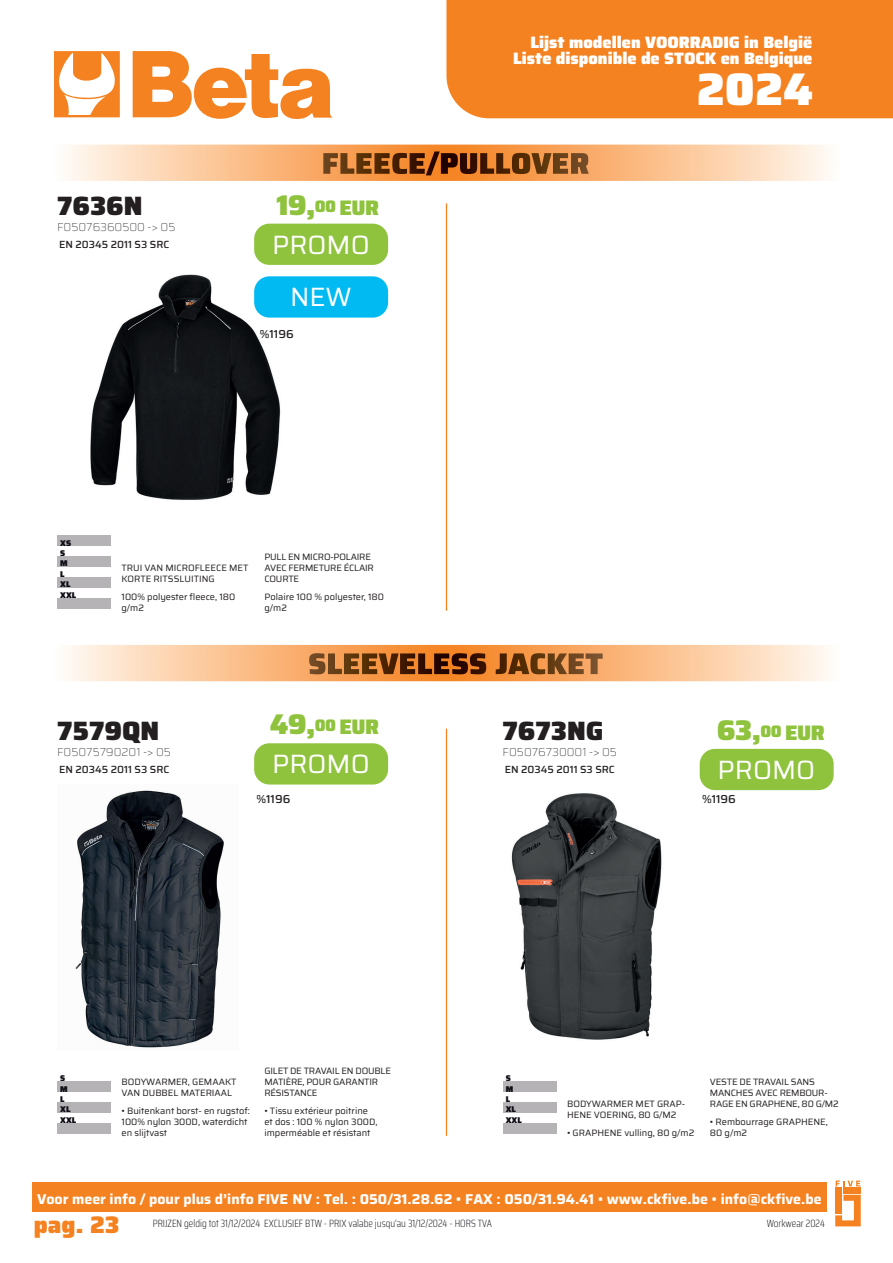
<style>
.page{position:relative;width:893px;height:1263px;background:#fff}
.page>*{position:absolute;margin:0;border:0;box-sizing:border-box;transform-origin:0 0}
.t1{font:900 45.75px "Saira";color:#fff}
.t2{font:900 28.5px "Saira";color:#8fc33e}
.t3{font:26.55px "Saira";color:#fff}
.t4{font:900 26.55px "Saira";color:#231f20}
.t5{font:900 24px "Saira";color:#f58220}
.t6{font:900 16.5px/16.5px "Saira";color:#fff;text-align:right}
.t7{font:700 14.25px "Saira";color:#fff}
.t8{font:100 11.55px "Saira";color:#231f20}
.t9{font:500 11.55px "Saira";color:#231f20}
.t10{font:200 10.5px "Saira Condensed";color:#0e0c14}
.t11{font:500 10.35px "Saira";color:#231f20}
.t12{font:9.3px/11.1px "Saira";color:#231f20}
.t13{font:9.3px/11.1px "Saira";letter-spacing:-.02em;color:#231f20}
.t14{font:900 8.25px/10.4px "Saira";color:#0e0c14}
.s1{font-size:16.65px}
.s2{font-size:21px}
</style>
<div class="page">
<div style="left:446px;top:0;width:447px;height:118px;background:#f58220"></div>
<svg style="left:54px;top:51px;width:66px;height:66px"></svg>
<svg style="left:133px;top:51px;width:200px;height:68px"></svg>
<div style="left:32px;top:1182px;width:794px;height:30px;background:#f58220"></div>
<div style="left:835px;top:1187px;width:7px;height:27px;background:#f58220"></div>
<div style="left:843px;top:1187px;width:18px;height:6px;background:#f58220"></div>
<svg style="left:835px;top:1195px;width:26px;height:31px"></svg>
<svg style="left:836px;top:1180px;width:24px;height:6px"></svg>
<img style="left:90px;top:259px;width:191px;height:241px">
<img style="left:75px;top:790px;width:149px;height:258px">
<svg style="left:67px;top:145px;width:761px;height:36px;background:#fbc698"></svg>
<img style="left:323px;top:151px;width:266px;height:24px">
<svg style="left:67px;top:645px;width:761px;height:36px;background:#fbc596"></svg>
<img style="left:309px;top:653px;width:294px;height:21px">
<div style="left:57px;top:577px;width:54px;height:11px;background:#b6b3b6"></div>
<div style="left:57px;top:1103px;width:54px;height:10px;background:#b6b3b6"></div>
<div style="left:57px;top:598px;width:54px;height:10px;background:#b6b3b6"></div>
<div style="left:57px;top:1123px;width:54px;height:10px;background:#b6b3b6"></div>
<div style="left:57px;top:536px;width:54px;height:10px;background:#b6b3b6"></div>
<div style="left:57px;top:557px;width:54px;height:10px;background:#b6b3b6"></div>
<div style="left:57px;top:1082px;width:54px;height:10px;background:#b6b3b6"></div>
<div style="left:254px;top:224px;width:134px;height:41px;background:#8fc33e;border-radius:15px"></div>
<div style="left:254px;top:743px;width:134px;height:41px;background:#8fc33e;border-radius:15px"></div>
<img style="left:511px;top:793px;width:151px;height:247px">
<div style="left:503px;top:1103px;width:53px;height:10px;background:#b6b3b6"></div>
<div style="left:503px;top:1123px;width:53px;height:10px;background:#b6b3b6"></div>
<div style="left:503px;top:1082px;width:53px;height:10px;background:#b6b3b6"></div>
<div style="left:700px;top:749px;width:134px;height:41px;background:#8fc33e;border-radius:15px"></div>
<hr style="left:446px;top:203px;width:1px;height:408px;background:#f58220">
<hr style="left:446px;top:729px;width:1px;height:407px;background:#f58220">
<div style="left:254px;top:276px;width:134px;height:42px;background:#00baf1;border-radius:15px"></div>
<h3 class="t4" style="left:57px;top:184px;width:87px">7636N</h3>
<p class="t8" style="left:57px;top:217px;width:120px">F05076360500 -&gt; 05</p>
<p class="t11" style="left:59px;top:236px;width:112px">EN 20345 2011 S3 SRC</p>
<h2 class="t2" style="left:277px;top:182px;width:104px">19,<span class="s1">00</span> <span class="s2">EUR</span></h2>
<h3 class="t3" style="left:272px;top:225px;width:99px">PROMO</h3>
<h3 class="t3" style="left:290px;top:277px;width:63px">NEW</h3>
<p class="t9" style="left:260px;top:325px;width:35px">%1196</p>
<h3 class="t6" style="left:513px;top:34px;width:301px">Lijst modellen VOORRADIG in België<br>Liste disponible de STOCK en Belgique</h3>
<h1 class="t1" style="left:697px;top:53px;width:118px">2024</h1>
<p class="t14" style="left:60px;top:538px;width:12px">XS<br>S</p>
<p class="t14" style="left:60px;top:558px;width:9px">M</p>
<p class="t14" style="left:60px;top:569px;width:6px">L</p>
<p class="t14" style="left:60px;top:579px;width:12px">XL</p>
<p class="t14" style="left:60px;top:589px;width:18px">XXL</p>
<p class="t12" style="left:122px;top:562px;width:128px">TRUI VAN MICROFLEECE MET<br>KORTE RITSSLUITING</p>
<p class="t12" style="left:122px;top:591px;width:115px">100% polyester fleece, 180 g/m2</p>
<p class="t13" style="left:264px;top:551px;width:111px">PULL EN MICRO-POLAIRE<br>AVEC FERMETURE ÉCLAIR<br>COURTE</p>
<p class="t12" style="left:264px;top:591px;width:121px">Polaire 100 % polyester, 180 g/m2</p>
<h3 class="t4" style="left:57px;top:709px;width:104px">7579QN</h3>
<p class="t8" style="left:57px;top:743px;width:115px">F05075790201 -&gt; 05</p>
<p class="t11" style="left:59px;top:762px;width:112px">EN 20345 2011 S3 SRC</p>
<h2 class="t2" style="left:270px;top:701px;width:111px">49,<span class="s1">00</span> <span class="s2">EUR</span></h2>
<h2 class="t2" style="left:717px;top:707px;width:110px">63,<span class="s1">00</span> <span class="s2">EUR</span></h2>
<h3 class="t4" style="left:503px;top:709px;width:102px">7673NG</h3>
<p class="t11" style="left:505px;top:762px;width:112px">EN 20345 2011 S3 SRC</p>
<p class="t8" style="left:503px;top:743px;width:116px">F05076730001 -&gt; 05</p>
<h3 class="t3" style="left:272px;top:744px;width:99px">PROMO</h3>
<h3 class="t3" style="left:718px;top:750px;width:99px">PROMO</h3>
<p class="t9" style="left:256px;top:790px;width:35px">%1196</p>
<p class="t9" style="left:702px;top:790px;width:35px">%1196</p>
<p class="t14" style="left:60px;top:1073px;width:7px">S</p>
<p class="t14" style="left:60px;top:1083px;width:9px">M</p>
<p class="t14" style="left:60px;top:1094px;width:6px">L</p>
<p class="t14" style="left:60px;top:1104px;width:12px">XL</p>
<p class="t14" style="left:60px;top:1115px;width:18px">XXL</p>
<p class="t12" style="left:122px;top:1076px;width:117px">BODYWARMER, GEMAAKT<br>VAN DUBBEL MATERIAAL</p>
<p class="t12" style="left:122px;top:1105px;width:130px">• Buitenkant borst- en rugstof:<br>100% nylon 300D, waterdicht en slijtvast</p>
<p class="t13" style="left:264px;top:1065px;width:128px">GILET DE TRAVAIL EN DOUBLE<br>MATIÈRE, POUR GARANTIR<br>RÉSISTANCE</p>
<p class="t12" style="left:264px;top:1105px;width:115px">• Tissu extérieur poitrine et dos : 100 % nylon 300D, imperméable et résistant</p>
<p class="t14" style="left:506px;top:1073px;width:9px">S<br>M<br>L</p>
<p class="t14" style="left:506px;top:1104px;width:18px">XL<br>XXL</p>
<p class="t12" style="left:567px;top:1098px;width:120px">BODYWARMER MET GRAP-<br>HENE VOERING, 80 G/M2</p>
<p class="t12" style="left:567px;top:1127px;width:129px">• GRAPHENE vulling, 80 g/m2</p>
<p class="t13" style="left:710px;top:1076px;width:130px">VESTE DE TRAVAIL SANS<br>MANCHES AVEC REMBOUR-<br>RAGE EN GRAPHENE, 80 G/M2</p>
<p class="t12" style="left:710px;top:1116px;width:119px">• Rembourrage GRAPHENE,<br>80 g/m2</p>
<h3 class="t7" style="left:37px;top:1188px;width:786px">Voor meer info / pour plus d’info FIVE NV : Tel. : 050/31.28.62 • FAX : 050/31.94.41 • www.ckfive.be • info@ckfive.be</h3>
<h3 class="t5" style="left:34px;top:1205px;width:87px">pag. 23</h3>
<p class="t10" style="left:153px;top:1215px;width:341px">PRIJZEN geldig tot 31/12/2024 EXCLUSIEF BTW - PRIX valabe jusqu’au 31/12/2024 - HORS TVA</p>
<p class="t10" style="left:767px;top:1215px;width:60px">Workwear 2024</p>
</div>
